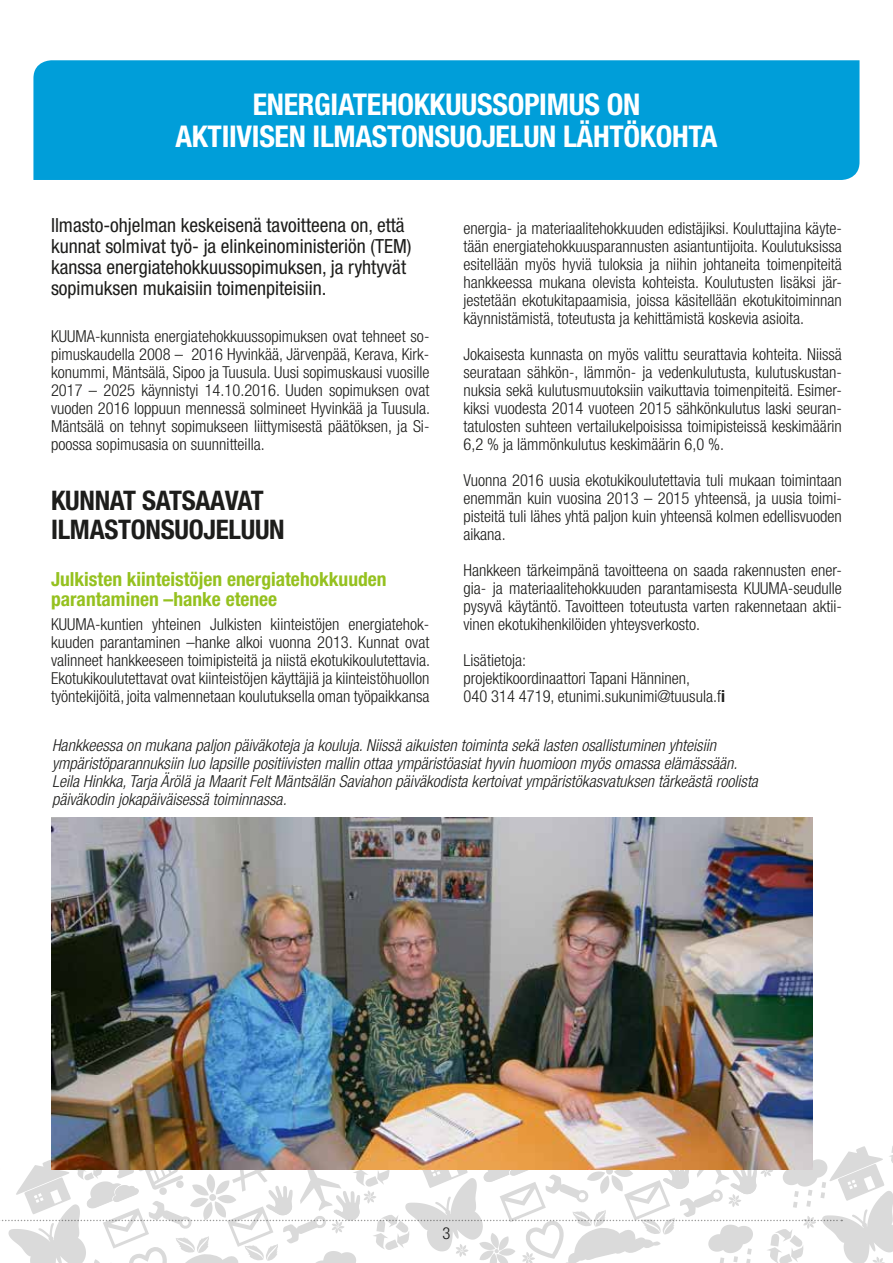
<style>
.page{position:relative;width:893px;height:1263px;background:#fff}
.page>*{position:absolute;margin:0;border:0;box-sizing:border-box;transform-origin:0 0}
.t1{font:700 condensed 30px/31.5px "Helvetica Neue LT Pro";letter-spacing:-.01em;color:#fff;text-align:center}
.t2{font:700 condensed 27px/28.5px "Helvetica Neue LT Pro";letter-spacing:-.01em;color:#1d1d1b}
.t3{font:condensed 19.5px/21px "Helvetica Neue LT Pro";color:#1d1d1b}
.t4{font:700 condensed 19.5px/19.5px "Helvetica Neue LT Pro";color:#95c11f}
.t5{font:300 condensed 16.5px/18px "Helvetica Neue LT Pro";color:#1d1d1b;text-align:justify}
.t6{font:italic 300 condensed 16.5px/18px "Helvetica Neue LT Pro";color:#1d1d1b}
.s1{font-weight:700}
</style>
<div class="page">
<div style="left:33px;top:60px;width:826px;height:120px;background:#009ed9"></div>
<svg style="left:0;top:1099px;width:893px;height:164px"></svg>
<img style="left:51px;top:818px;width:761px;height:351px">
<h1 class="t1" style="left:175px;top:88px;width:544px">ENERGIATEHOKKUUSSOPIMUS ON<br>AKTIIVISEN ILMASTONSUOJELUN LÄHTÖKOHTA</h1>
<p class="t3" style="left:51px;top:215px;width:362px">Ilmasto-ohjelman keskeisenä tavoitteena on, että kunnat solmivat työ- ja elinkeinoministeriön (TEM) kanssa energiatehokkuussopimuksen, ja ryhtyvät sopimuksen mukaisiin toimenpiteisiin.</p>
<p class="t5" style="left:51px;top:327px;width:381px">KUUMA-kunnista energiatehokkuussopimuksen ovat tehneet so&shy;pimuskaudella 2008 – 2016 Hyvinkää, Järvenpää, Kerava, Kirk&shy;konummi, Mäntsälä, Sipoo ja Tuusula. Uusi sopimuskausi vuosille 2017 – 2025 käynnistyi 14.10.2016. Uuden sopimuksen ovat vuoden 2016 loppuun mennessä solmineet Hyvinkää ja Tuusula.<br>Mäntsälä on tehnyt sopimukseen liittymisestä päätöksen, ja Si&shy;poossa sopimusasia on suunnitteilla.</p>
<h2 class="t2" style="left:51px;top:486px;width:235px">KUNNAT SATSAAVAT<br>ILMASTONSUOJELUUN</h2>
<p class="t4" style="left:51px;top:569px;width:337px">Julkisten kiinteistöjen energiatehokkuuden parantaminen –hanke etenee</p>
<p class="t5" style="left:51px;top:615px;width:381px">KUUMA-kuntien yhteinen Julkisten kiinteistöjen energiatehok&shy;kuuden parantaminen –hanke alkoi vuonna 2013. Kunnat ovat valinneet hankkeeseen toimipisteitä ja niistä ekotukikoulutettavia.<br>Ekotukikoulutettavat ovat kiinteistöjen käyttäjiä ja kiinteistöhuollon työntekijöitä, joita valmennetaan koulutuksella oman työpaikkansa</p>
<p class="t5" style="left:463px;top:219px;width:380px">energia- ja materiaalitehokkuuden edistäjiksi. Kouluttajina käyte&shy;tään energiatehokkuusparannusten asiantuntijoita. Koulutuksissa esitellään myös hyviä tuloksia ja niihin johtaneita toimenpiteitä hankkeessa mukana olevista kohteista. Koulutusten lisäksi jär&shy;jestetään ekotukitapaamisia, joissa käsitellään ekotukitoiminnan käynnistämistä, toteutusta ja kehittämistä koskevia asioita.</p>
<p class="t5" style="left:463px;top:345px;width:380px">Jokaisesta kunnasta on myös valittu seurattavia kohteita. Niissä seurataan sähkön-, lämmön- ja vedenkulutusta, kulutuskustan&shy;nuksia sekä kulutusmuutoksiin vaikuttavia toimenpiteitä. Esimer&shy;kiksi vuodesta 2014 vuoteen 2015 sähkönkulutus laski seuran&shy;tatulosten suhteen vertailukelpoisissa toimipisteissä keskimäärin 6,2 % ja lämmönkulutus keskimäärin 6,0 %.</p>
<p class="t5" style="left:463px;top:471px;width:380px">Vuonna 2016 uusia ekotukikoulutettavia tuli mukaan toimintaan enemmän kuin vuosina 2013 – 2015 yhteensä, ja uusia toimi&shy;pisteitä tuli lähes yhtä paljon kuin yhteensä kolmen edellisvuoden aikana.</p>
<p class="t5" style="left:463px;top:561px;width:380px">Hankkeen tärkeimpänä tavoitteena on saada rakennusten ener&shy;gia- ja materiaalitehokkuuden parantamisesta KUUMA-seudulle pysyvä käytäntö. Tavoitteen toteutusta varten rakennetaan aktii&shy;vinen ekotukihenkilöiden yhteysverkosto.</p>
<p class="t5" style="left:463px;top:651px;width:263px;text-align:left">Lisätietoja:<br>projektikoordinaattori Tapani Hänninen,<br>040 314 4719, etunimi.sukunimi@tuusula.f<span class="s1">i</span></p>
<p class="t6" style="left:52px;top:736px;width:707px">Hankkeessa on mukana paljon päiväkoteja ja kouluja. Niissä aikuisten toiminta sekä lasten osallistuminen yhteisiin ympäristöparannuksiin luo lapsille positiivisten mallin ottaa ympäristöasiat hyvin huomioon myös omassa elämässään.<br>Leila Hinkka, Tarja Ärölä ja Maarit Felt Mäntsälän Saviahon päiväkodista kertoivat ympäristökasvatuksen tärkeästä roolista päiväkodin jokapäiväisessä toiminnassa.</p>
<p class="t5" style="left:442px;top:1224px;width:9px">3</p>
</div>
